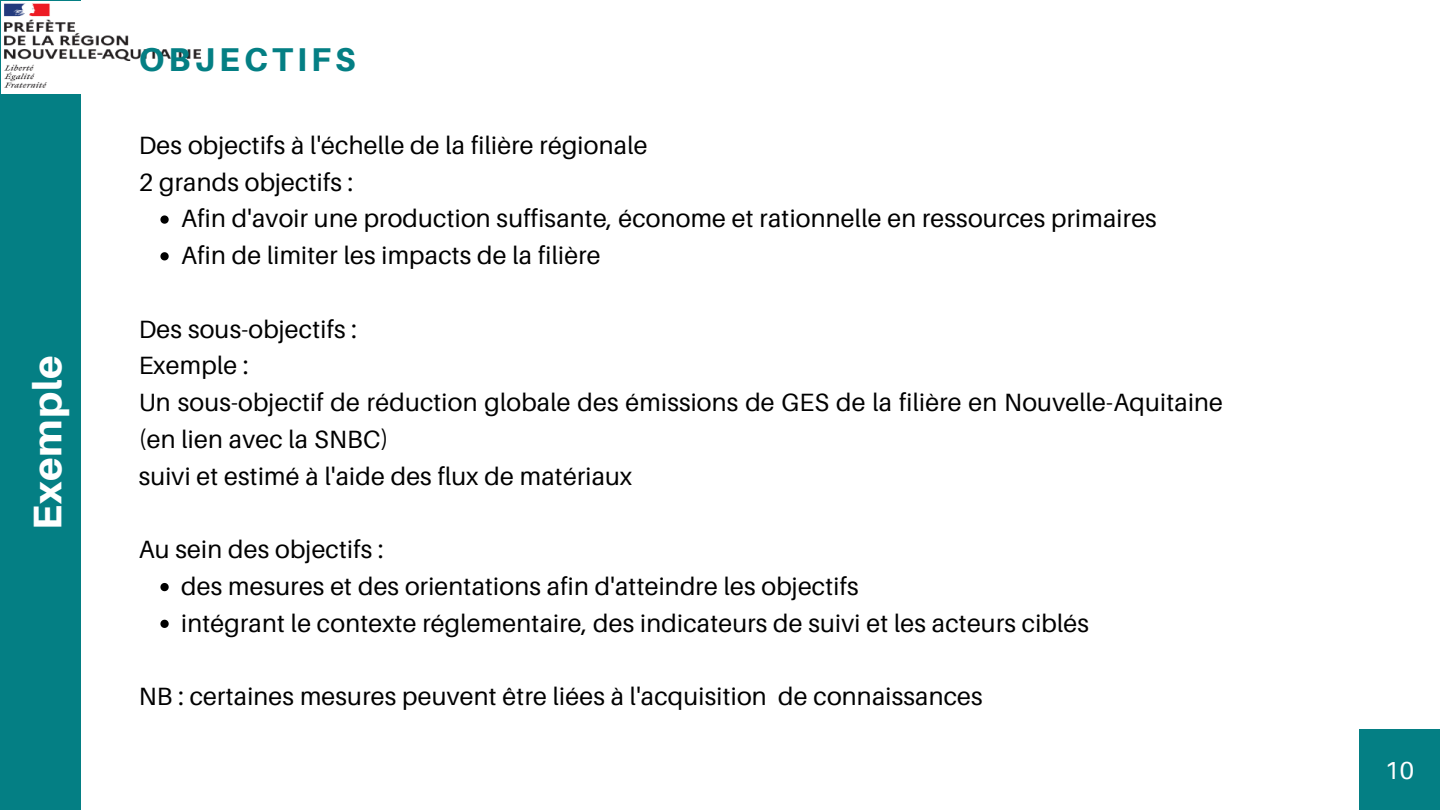
<style>
.page{position:relative;width:1440px;height:810px;background:#047f84}
.page>*{position:absolute;margin:0;border:0;box-sizing:border-box;transform-origin:0 0}
.t1{font:800 40px "Aileron";letter-spacing:.02em;color:#fff}
.t2{font:800 33px "Aileron";letter-spacing:.125em;color:#047f84}
.t3{font:25px/36.8px "Aileron";letter-spacing:.01em;color:#000}
.t4{font:24.6px "Aileron";color:#fff}
</style>
<div class="page">
<div style="left:81px;top:0;width:1359px;height:810px;background:#fff"></div>
<img style="left:2px;top:2px;width:199px;height:92px">
<svg style="left:160px;top:215px;width:9px;height:9px"></svg>
<svg style="left:160px;top:252px;width:9px;height:8px"></svg>
<svg style="left:160px;top:583px;width:9px;height:8px"></svg>
<svg style="left:160px;top:620px;width:9px;height:8px"></svg>
<div style="left:1359px;top:729px;width:81px;height:81px;background:#047f84"></div>
<h1 class="t1" style="left:23px;top:530px;width:176px;rotate:-90deg">Exemple</h1>
<h2 class="t2" style="left:139px;top:39px;width:218px">OBJECTIFS</h2>
<p class="t3" style="left:139px;top:126px;width:510px">Des objectifs à l'échelle de la filière régionale<br>2 grands objectifs :</p>
<p class="t3" style="left:181px;top:200px;width:977px">Afin d'avoir une production suffisante, économe et rationnelle en ressources primaires<br>Afin de limiter les impacts de la filière</p>
<p class="t3" style="left:139px;top:310px;width:1086px">Des sous-objectifs :<br>Exemple :<br>Un sous-objectif de réduction globale des émissions de GES de la filière en Nouvelle-Aquitaine (en lien avec la SNBC)<br>suivi et estimé à l'aide des flux de matériaux</p>
<p class="t3" style="left:139px;top:531px;width:247px">Au sein des objectifs :</p>
<p class="t3" style="left:181px;top:567px;width:909px">des mesures et des orientations afin d'atteindre les objectifs<br>intégrant le contexte réglementaire, des indicateurs de suivi et les acteurs ciblés</p>
<p class="t3" style="left:139px;top:678px;width:846px">NB : certaines mesures peuvent être liées à l'acquisition de connaissances</p>
<p class="t4" style="left:1385px;top:755px;width:31px">10</p>
</div>
